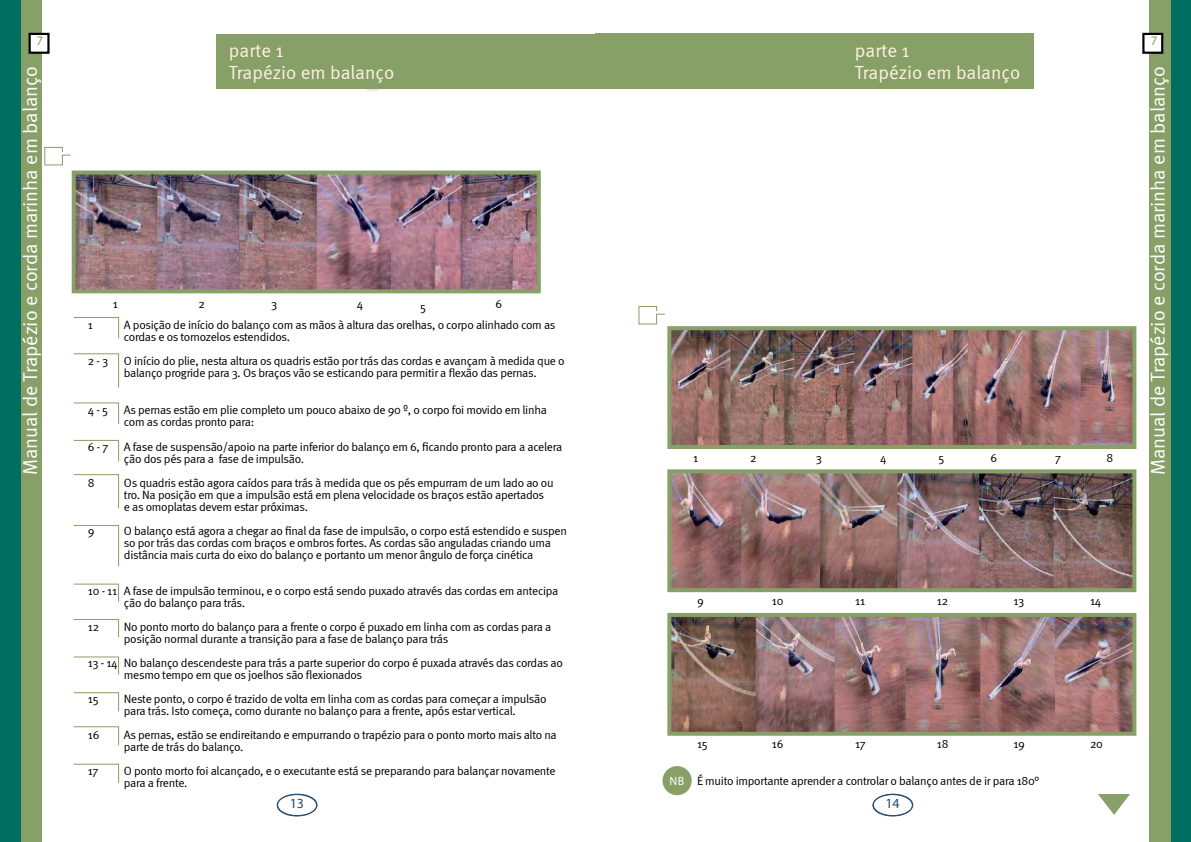
<style>
.page{position:relative;width:1191px;height:842px;background:#fff}
.page>*{position:absolute;margin:0;border:0;box-sizing:border-box;transform-origin:0 0}
.t1{font:20px "Meta Normal";color:#fff}
.t2{font:19px/22px "Meta Normal";color:#fff1e2}
.t3{font:900 14px "Meta Plus";color:#244a70}
.t4{font:900 13.1px "Meta Plus";color:#87a067}
.t5{font:12px/12px "Meta Normal";letter-spacing:-.025em;color:#000101}
.t6{font:700 12px "Meta Plus";color:#fff}
</style>
<div class="page">
<svg style="left:358px;top:88px;width:30px;height:3px"></svg>
<div style="left:0;top:0;width:42px;height:842px;background:#87a067"></div>
<div style="left:0;top:0;width:20px;height:842px;background:#006d61"></div>
<div style="left:216px;top:34px;width:379px;height:54px;background:#87a067"></div>
<div style="left:30px;top:34px;width:18px;height:19px;background:#fff"></div>
<div style="left:29px;top:33px;width:21px;height:21px;border:2px solid #000"></div>
<div style="left:277px;top:794px;width:40px;height:22px;border:1px solid #244a70;border-radius:50%"></div>
<svg style="left:44px;top:146px;width:27px;height:20px"></svg>
<img style="left:77px;top:176px;width:459px;height:112px">
<div style="left:72px;top:171px;width:469px;height:122px;border:4px solid #87a067"></div>
<svg style="left:73px;top:317px;width:47px;height:466px"></svg>
<div style="left:1149px;top:0;width:42px;height:842px;background:#87a067"></div>
<div style="left:1171px;top:0;width:20px;height:842px;background:#006d61"></div>
<div style="left:595px;top:34px;width:439px;height:55px;background:#87a067"></div>
<div style="left:1143px;top:34px;width:19px;height:19px;background:#fff"></div>
<div style="left:1142px;top:33px;width:21px;height:21px;border:2px solid #000"></div>
<div style="left:873px;top:794px;width:40px;height:22px;border:1px solid #244a70;border-radius:50%"></div>
<div style="left:872px;top:794px;width:40px;height:22px;border:1px solid #244a70;border-radius:50%"></div>
<svg style="left:638px;top:306px;width:27px;height:19px"></svg>
<svg style="left:1098px;top:794px;width:32px;height:21px"></svg>
<img style="left:672px;top:331px;width:459px;height:113px">
<div style="left:667px;top:326px;width:469px;height:123px;border:4px solid #87a067"></div>
<img style="left:672px;top:474px;width:459px;height:113px">
<div style="left:667px;top:469px;width:469px;height:123px;border:4px solid #87a067"></div>
<img style="left:672px;top:618px;width:459px;height:113px">
<div style="left:667px;top:613px;width:469px;height:123px;border:4px solid #87a067"></div>
<div style="left:662px;top:766px;width:29px;height:29px;background:#87a067;border-radius:50%"></div>
<p class="t4" style="left:37px;top:33px;width:8px">7</p>
<p class="t4" style="left:1150px;top:33px;width:8px">7</p>
<h2 class="t2" style="left:229px;top:40px;width:167px">parte 1<br>Trapézio em balanço</h2>
<h2 class="t2" style="left:855px;top:40px;width:167px">parte 1<br>Trapézio em balanço</h2>
<h1 class="t1" style="left:19px;top:475px;width:411px;rotate:-90deg">Manual de Trapézio e corda marinha em balanço</h1>
<h1 class="t1" style="left:1146px;top:475px;width:411px;rotate:-90deg">Manual de Trapézio e corda marinha em balanço</h1>
<p class="t5" style="left:495px;top:297px;width:8px">6</p>
<p class="t5" style="left:113px;top:297px;width:7px">1</p>
<p class="t5" style="left:198px;top:297px;width:8px">2</p>
<p class="t5" style="left:271px;top:297px;width:8px">3</p>
<p class="t5" style="left:357px;top:297px;width:8px">4</p>
<p class="t5" style="left:420px;top:300px;width:7px">5</p>
<p class="t5" style="left:88px;top:319px;width:7px">1</p>
<p class="t5" style="left:124px;top:319px;width:433px">A posição de início do balanço com as mãos à altura das orelhas, o corpo alinhado com as cordas e os tornozelos estendidos.</p>
<p class="t5" style="left:88px;top:355px;width:22px">2 - 3</p>
<p class="t5" style="left:124px;top:355px;width:442px">O início do plie, nesta altura os quadris estão por trás das cordas e avançam à medida que o balanço progride para 3. Os braços vão se esticando para permitir a flexão das pernas.</p>
<p class="t5" style="left:88px;top:404px;width:22px">4 - 5</p>
<p class="t5" style="left:124px;top:404px;width:424px">As pernas estão em plie completo um pouco abaixo de 90 º, o corpo foi movido em linha com as cordas pronto para:</p>
<p class="t5" style="left:88px;top:441px;width:22px">6 - 7</p>
<p class="t5" style="left:124px;top:441px;width:440px">A fase de suspensão/apoio na parte inferior do balanço em 6, ficando pronto para a acelera ção dos pés para a fase de impulsão.</p>
<p class="t5" style="left:88px;top:477px;width:8px">8</p>
<p class="t5" style="left:124px;top:477px;width:431px">Os quadris estão agora caídos para trás à medida que os pés empurram de um lado ao ou tro. Na posição em que a impulsão está em plena velocidade os braços estão apertados<br>e as omoplatas devem estar próximas.</p>
<p class="t5" style="left:88px;top:525px;width:8px">9</p>
<p class="t5" style="left:124px;top:525px;width:444px">O balanço está agora a chegar ao final da fase de impulsão, o corpo está estendido e suspen so por trás das cordas com braços e ombros fortes. As cordas são anguladas criando uma distância mais curta do eixo do balanço e portanto um menor ângulo de força cinética</p>
<p class="t5" style="left:124px;top:585px;width:436px;text-indent:-36px">10 - 11 A fase de impulsão terminou, e o corpo está sendo puxado através das cordas em antecipa ção do balanço para trás.</p>
<p class="t5" style="left:88px;top:621px;width:13px">12</p>
<p class="t5" style="left:124px;top:621px;width:429px">No ponto morto do balanço para a frente o corpo é puxado em linha com as cordas para a posição normal durante a transição para a fase de balanço para trás</p>
<p class="t5" style="left:124px;top:657px;width:440px;text-indent:-36px">13 - 14 No balanço descendeste para trás a parte superior do corpo é puxada através das cordas ao mesmo tempo em que os joelhos são flexionados</p>
<p class="t5" style="left:88px;top:693px;width:12px">15</p>
<p class="t5" style="left:124px;top:693px;width:424px">Neste ponto, o corpo é trazido de volta em linha com as cordas para começar a impulsão para trás. Isto começa, como durante no balanço para a frente, após estar vertical.</p>
<p class="t5" style="left:88px;top:729px;width:13px">16</p>
<p class="t5" style="left:124px;top:729px;width:434px">As pernas, estão se endireitando e empurrando o trapézio para o ponto morto mais alto na parte de trás do balanço.</p>
<p class="t5" style="left:88px;top:765px;width:12px">17</p>
<p class="t5" style="left:124px;top:765px;width:433px">O ponto morto foi alcançado, e o executante está se preparando para balançar novamente para a frente.</p>
<p class="t5" style="left:693px;top:452px;width:7px">1</p>
<p class="t5" style="left:750px;top:452px;width:8px">2</p>
<p class="t5" style="left:816px;top:452px;width:8px">3</p>
<p class="t5" style="left:880px;top:452px;width:8px">4</p>
<p class="t5" style="left:938px;top:452px;width:7px">5</p>
<p class="t5" style="left:990px;top:452px;width:8px">6</p>
<p class="t5" style="left:1055px;top:452px;width:7px">7</p>
<p class="t5" style="left:1106px;top:452px;width:8px">8</p>
<p class="t5" style="left:697px;top:594px;width:8px">9</p>
<p class="t5" style="left:772px;top:594px;width:13px">10</p>
<p class="t5" style="left:855px;top:594px;width:11px">11</p>
<p class="t5" style="left:937px;top:594px;width:13px">12</p>
<p class="t5" style="left:1013px;top:594px;width:12px">13</p>
<p class="t5" style="left:1090px;top:594px;width:13px">14</p>
<p class="t5" style="left:697px;top:737px;width:12px">15</p>
<p class="t5" style="left:772px;top:737px;width:13px">16</p>
<p class="t5" style="left:855px;top:737px;width:12px">17</p>
<p class="t5" style="left:937px;top:737px;width:13px">18</p>
<p class="t5" style="left:1013px;top:737px;width:13px">19</p>
<p class="t5" style="left:1090px;top:737px;width:15px">20</p>
<p class="t5" style="left:697px;top:775px;width:344px">É muito importante aprender a controlar o balanço antes de ir para 180°</p>
<p class="t6" style="left:669px;top:774px;width:16px">NB</p>
<p class="t3" style="left:290px;top:794px;width:16px">13</p>
<p class="t3" style="left:885px;top:794px;width:16px">14</p>
</div>
